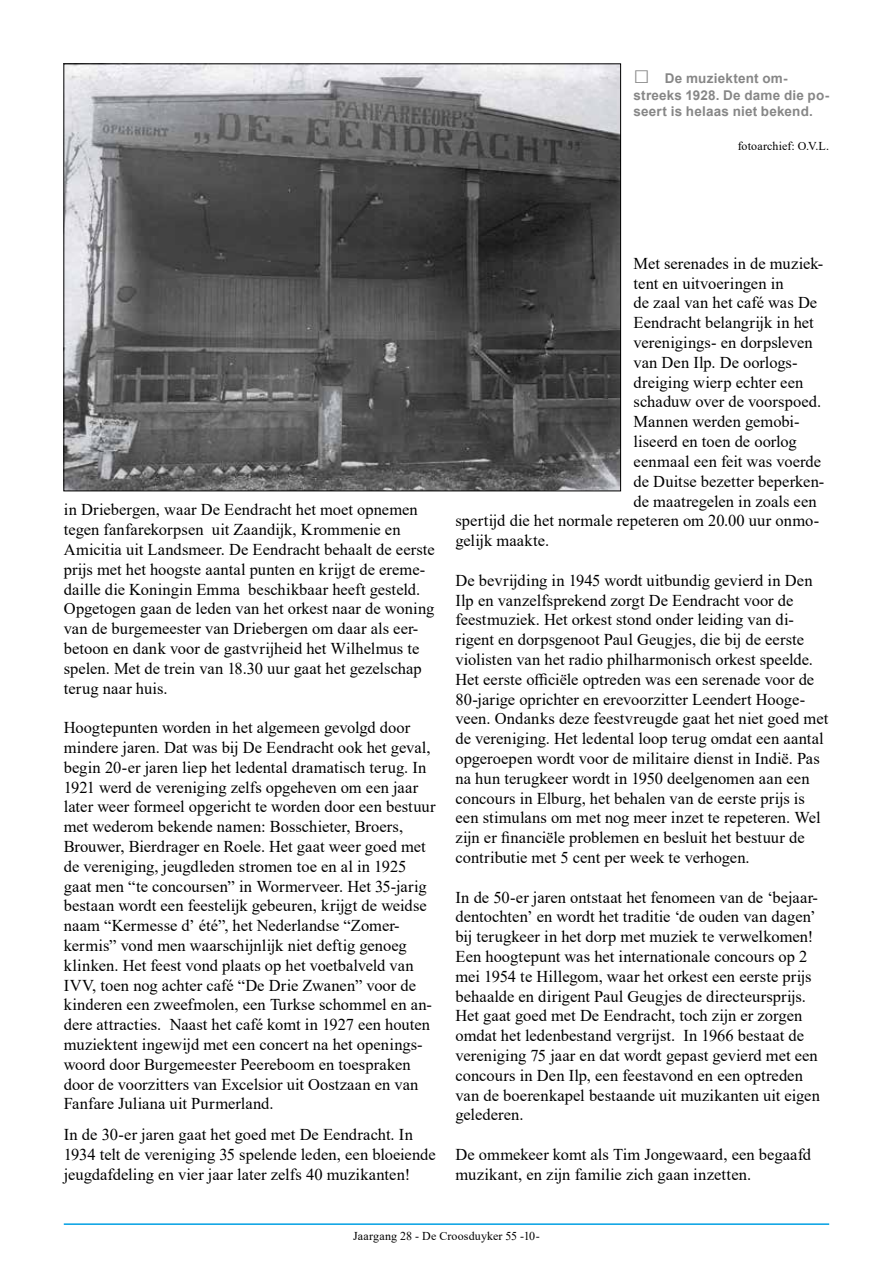
<style>
.page{position:relative;width:893px;height:1263px;background:#fff}
.page>*{position:absolute;margin:0;border:0;box-sizing:border-box;transform-origin:0 0}
.t1{font:16.5px/19.8px "Times New Roman";color:#000}
.t2{font:700 13.5px/16.2px "Arial";letter-spacing:.015em;color:#878787}
.t3{font:12px "Times New Roman";letter-spacing:.01em;color:#000}
.s1{font-size:27px}
</style>
<div class="page">
<hr style="left:64px;top:1223px;width:765px;height:2px;background:#009fe3">
<img style="left:66px;top:66px;width:553px;height:423px">
<p class="t2" style="left:634px;top:71px;width:197px"><span class="s1">□</span> De muziektent om&shy;streeks 1928. De dame die po&shy;seert is helaas niet bekend.</p>
<p class="t3" style="left:738px;top:138px;width:93px">fotoarchief: O.V.L.</p>
<p class="t1" style="left:64px;top:499px;width:373px">in Driebergen, waar De Eendracht het moet opnemen tegen fanfarekorpsen uit Zaandijk, Krommenie en Amicitia uit Landsmeer. De Eendracht behaalt de eerste prijs met het hoogste aantal punten en krijgt de ereme&shy;daille die Koningin Emma beschikbaar heeft gesteld.<br>Opgetogen gaan de leden van het orkest naar de woning van de burgemeester van Driebergen om daar als eer&shy;betoon en dank voor de gastvrijheid het Wilhelmus te spelen. Met de trein van 18.30 uur gaat het gezelschap terug naar huis.</p>
<p class="t1" style="left:64px;top:717px;width:373px">Hoogtepunten worden in het algemeen gevolgd door mindere jaren. Dat was bij De Eendracht ook het geval, begin 20-er jaren liep het ledental dramatisch terug. In 1921 werd de vereniging zelfs opgeheven om een jaar later weer formeel opgericht te worden door een bestuur met wederom bekende namen: Bosschieter, Broers, Brouwer, Bierdrager en Roele. Het gaat weer goed met de vereniging, jeugdleden stromen toe en al in 1925 gaat men “te concoursen” in Wormerveer. Het 35-jarig bestaan wordt een feestelijk gebeuren, krijgt de weidse naam “Kermesse d’ été”, het Nederlandse “Zomer&shy;kermis” vond men waarschijnlijk niet deftig genoeg klinken. Het feest vond plaats op het voetbalveld van IVV, toen nog achter café “De Drie Zwanen” voor de kinderen een zweefmolen, een Turkse schommel en an&shy;dere attracties. Naast het café komt in 1927 een houten muziektent ingewijd met een concert na het openings&shy;woord door Burgemeester Peereboom en toespraken door de voorzitters van Excelsior uit Oostzaan en van Fanfare Juliana uit Purmerland.</p>
<p class="t1" style="left:64px;top:1124px;width:374px">In de 30-er jaren gaat het goed met De Eendracht. In<br>1934 telt de vereniging 35 spelende leden, een bloeiende jeugdafdeling en vier jaar later zelfs 40 muzikanten!</p>
<p class="t1" style="left:634px;top:253px;width:191px">Met serenades in de muziek-</p>
<p class="t1" style="left:634px;top:273px;width:152px">tent en uitvoeringen in</p>
<p class="t1" style="left:634px;top:292px;width:185px">de zaal van het café was De</p>
<p class="t1" style="left:634px;top:312px;width:182px">Eendracht belangrijk in het</p>
<p class="t1" style="left:634px;top:332px;width:181px">verenigings- en dorpsleven</p>
<p class="t1" style="left:634px;top:352px;width:166px">van Den Ilp. De oorlogs-</p>
<p class="t1" style="left:634px;top:372px;width:171px">dreiging wierp echter een</p>
<p class="t1" style="left:634px;top:391px;width:189px">schaduw over de voorspoed.</p>
<p class="t1" style="left:634px;top:411px;width:167px">Mannen werden gemobi-</p>
<p class="t1" style="left:634px;top:431px;width:165px">liseerd en toen de oorlog</p>
<p class="t1" style="left:634px;top:451px;width:189px">eenmaal een feit was voerde</p>
<p class="t1" style="left:634px;top:471px;width:192px">de Duitse bezetter beperken-</p>
<p class="t1" style="left:634px;top:490px;width:185px">de maatregelen in zoals een</p>
<p class="t1" style="left:455px;top:510px;width:365px">spertijd die het normale repeteren om 20.00 uur onmo-</p>
<p class="t1" style="left:455px;top:530px;width:95px">gelijk maakte.</p>
<p class="t1" style="left:455px;top:570px;width:374px">De bevrijding in 1945 wordt uitbundig gevierd in Den Ilp en vanzelfsprekend zorgt De Eendracht voor de feestmuziek. Het orkest stond onder leiding van di&shy;rigent en dorpsgenoot Paul Geugjes, die bij de eerste violisten van het radio philharmonisch orkest speelde.<br>Het eerste officiële optreden was een serenade voor de 80-jarige oprichter en erevoorzitter Leendert Hooge&shy;veen. Ondanks deze feestvreugde gaat het niet goed met de vereniging. Het ledental loop terug omdat een aantal opgeroepen wordt voor de militaire dienst in Indië. Pas na hun terugkeer wordt in 1950 deelgenomen aan een concours in Elburg, het behalen van de eerste prijs is een stimulans om met nog meer inzet te repeteren. Wel zijn er financiële problemen en besluit het bestuur de contributie met 5 cent per week te verhogen.</p>
<p class="t1" style="left:455px;top:886px;width:366px">In de 50-er jaren ontstaat het fenomeen van de ‘bejaar&shy;dentochten’ en wordt het traditie ‘de ouden van dagen’ bij terugkeer in het dorp met muziek te verwelkomen!<br>Een hoogtepunt was het internationale concours op 2 mei 1954 te Hillegom, waar het orkest een eerste prijs behaalde en dirigent Paul Geugjes de directeursprijs.<br>Het gaat goed met De Eendracht, toch zijn er zorgen omdat het ledenbestand vergrijst. In 1966 bestaat de vereniging 75 jaar en dat wordt gepast gevierd met een concours in Den Ilp, een feestavond en een optreden van de boerenkapel bestaande uit muzikanten uit eigen gelederen.</p>
<p class="t1" style="left:455px;top:1144px;width:357px">De ommekeer komt als Tim Jongewaard, een begaafd muzikant, en zijn familie zich gaan inzetten.</p>
<p class="t3" style="left:353px;top:1227px;width:188px">Jaargang 28 - De Croosduyker 55 -10-</p>
</div>
